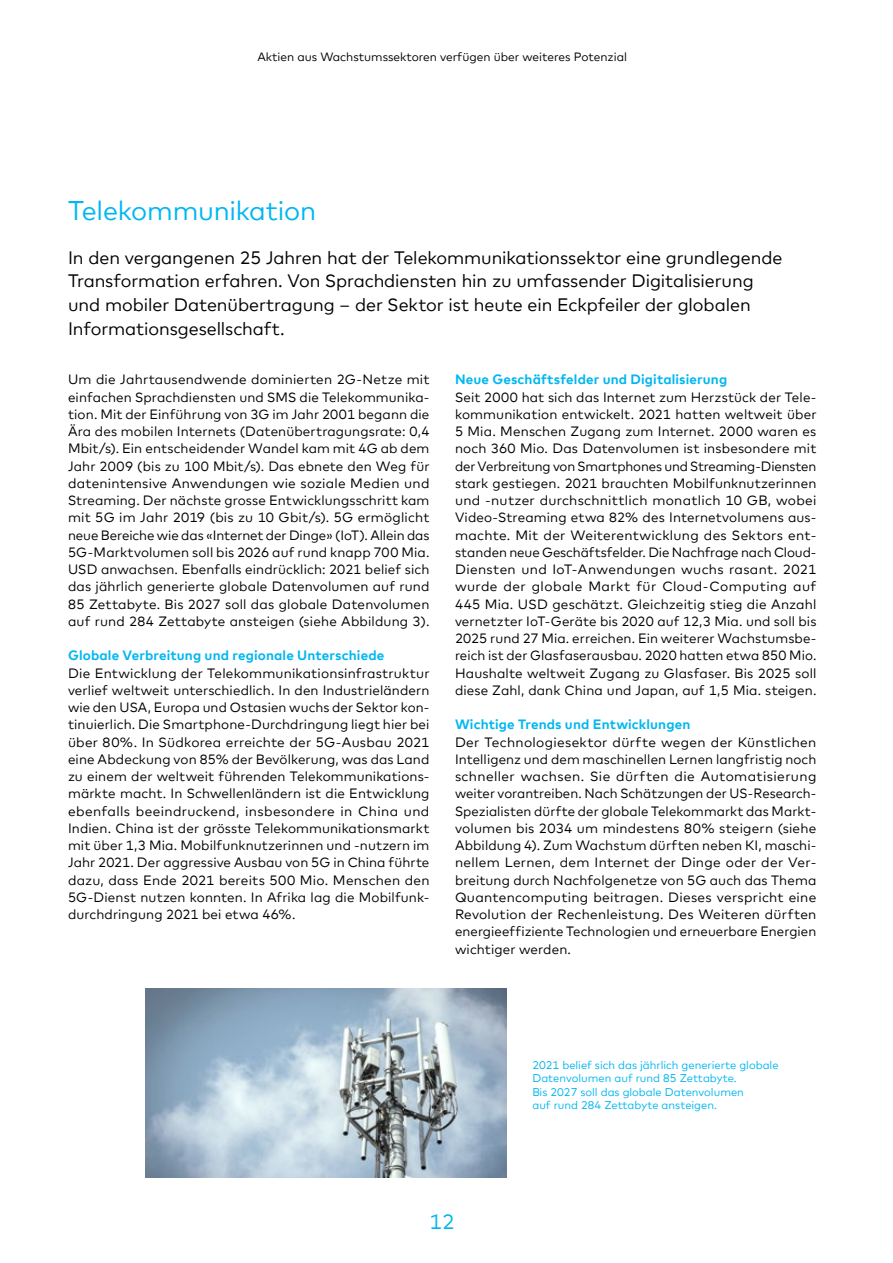
<style>
.page{position:relative;width:893px;height:1263px;background:#fff}
.page>*{position:absolute;margin:0;border:0;box-sizing:border-box;transform-origin:0 0}
.t1{font:27px "Cler Mark Text";letter-spacing:-.01em;color:#00b7f1}
.t2{font:21px "Cler Mark Text";color:#00b7f1}
.t3{font:18px/24px "Cler Mark Text";letter-spacing:-.005em;color:#000}
.t4{font:13.5px/17.2px "Cler Mark Text";letter-spacing:.01em;color:#000}
.t5{font:700 13.5px "Cler Mark Text";letter-spacing:.01em;color:#00b7f1}
.t6{font:12px "Cler Mark Text";color:#000}
.t7{font:11.25px/13.5px "Cler Mark Text";color:#00b7f1}
</style>
<div class="page">
<img style="left:145px;top:989px;width:362px;height:189px">
<p class="t6" style="left:257px;top:47px;width:371px">Aktien aus Wachstumssektoren verfügen über weiteres Potenzial</p>
<h1 class="t1" style="left:68px;top:190px;width:249px">Telekommunikation</h1>
<p class="t3" style="left:68px;top:244px;width:716px">In den vergangenen 25 Jahren hat der Telekommunikationssektor eine grundlegende Transformation erfahren. Von Sprachdiensten hin zu umfassender Digitalisierung und mobiler Datenübertragung – der Sektor ist heute ein Eckpfeiler der globalen Informationsgesellschaft.</p>
<p class="t4" style="left:68px;top:370px;width:363px;text-align:justify">Um die Jahrtausendwende dominierten 2G-Netze mit einfachen Sprachdiensten und SMS die Telekommunika&shy;tion. Mit der Einführung von 3G im Jahr 2001 begann die Ära des mobilen Internets (Datenübertragungsrate: 0,4<br>Mbit/s). Ein entscheidender Wandel kam mit 4G ab dem Jahr 2009 (bis zu 100 Mbit/s). Das ebnete den Weg für datenintensive Anwendungen wie soziale Medien und Streaming. Der nächste grosse Entwicklungsschritt kam mit 5G im Jahr 2019 (bis zu 10 Gbit/s). 5G ermöglicht neue Bereiche wie das «Internet der Dinge» (IoT). Allein das 5G-Marktvolumen soll bis 2026 auf rund knapp 700 Mia.<br>USD anwachsen. Ebenfalls eindrücklich: 2021 belief sich das jährlich generierte globale Datenvolumen auf rund 85 Zettabyte. Bis 2027 soll das globale Datenvolumen auf rund 284 Zettabyte ansteigen (siehe Abbildung 3).</p>
<p class="t5" style="left:68px;top:645px;width:318px">Globale Verbreitung und regionale Unterschiede</p>
<p class="t4" style="left:68px;top:663px;width:363px;text-align:justify">Die Entwicklung der Telekommunikationsinfrastruktur verlief weltweit unterschiedlich. In den Industrieländern wie den USA, Europa und Ostasien wuchs der Sektor kon&shy;tinuierlich. Die Smartphone-Durchdringung liegt hier bei über 80%. In Südkorea erreichte der 5G-Ausbau 2021 eine Abdeckung von 85% der Bevölkerung, was das Land zu einem der weltweit führenden Telekommunikations&shy;märkte macht. In Schwellenländern ist die Entwicklung ebenfalls beeindruckend, insbesondere in China und Indien. China ist der grösste Telekommunikationsmarkt mit über 1,3 Mia. Mobilfunknutzerinnen und -nutzern im Jahr 2021. Der aggressive Ausbau von 5G in China führte dazu, dass Ende 2021 bereits 500 Mio. Menschen den 5G-Dienst nutzen konnten. In Afrika lag die Mobilfunk&shy;durchdringung 2021 bei etwa 46%.</p>
<p class="t5" style="left:455px;top:369px;width:274px">Neue Geschäftsfelder und Digitalisierung</p>
<p class="t4" style="left:455px;top:387px;width:363px">Seit 2000 hat sich das Internet zum Herzstück der Tele&shy;kommunikation entwickelt. 2021 hatten weltweit über 5 Mia. Menschen Zugang zum Internet. 2000 waren es noch 360 Mio. Das Datenvolumen ist insbesondere mit der Verbreitung von Smartphones und Streaming-Diensten stark gestiegen. 2021 brauchten Mobilfunknutzerinnen und -nutzer durchschnittlich monatlich 10 GB, wobei Video-Streaming etwa 82% des Internetvolumens aus&shy;machte. Mit der Weiterentwicklung des Sektors ent&shy;standen neue Geschäftsfelder. Die Nachfrage nach Cloud-Diensten und IoT-Anwendungen wuchs rasant. 2021 wurde der globale Markt für Cloud-Computing auf 445 Mia. USD geschätzt. Gleichzeitig stieg die Anzahl vernetzter IoT-Geräte bis 2020 auf 12,3 Mia. und soll bis 2025 rund 27 Mia. erreichen. Ein weiterer Wachstumsbe&shy;reich ist der Glasfaserausbau. 2020 hatten etwa 850 Mio.<br>Haushalte weltweit Zugang zu Glasfaser. Bis 2025 soll diese Zahl, dank China und Japan, auf 1,5 Mia. steigen.</p>
<p class="t5" style="left:455px;top:714px;width:237px">Wichtige Trends und Entwicklungen</p>
<p class="t4" style="left:455px;top:732px;width:363px">Der Technologiesektor dürfte wegen der Künstlichen Intelligenz und dem maschinellen Lernen langfristig noch schneller wachsen. Sie dürften die Automatisierung weiter vorantreiben. Nach Schätzungen der US-Research-Spezialisten dürfte der globale Telekommarkt das Markt&shy;volumen bis 2034 um mindestens 80% steigern (siehe Abbildung 4). Zum Wachstum dürften neben KI, maschi&shy;nellem Lernen, dem Internet der Dinge oder der Ver&shy;breitung durch Nachfolgenetze von 5G auch das Thema Quantencomputing beitragen. Dieses verspricht eine Revolution der Rechenleistung. Des Weiteren dürften energieeffiziente Technologien und erneuerbare Energien wichtiger werden.</p>
<p class="t7" style="left:532px;top:1057px;width:248px">2021 belief sich das jährlich generierte globale Datenvolumen auf rund 85 Zettabyte.<br>Bis 2027 soll das globale Datenvolumen<br>auf rund 284 Zettabyte ansteigen.</p>
<h2 class="t2" style="left:430px;top:1206px;width:27px">12</h2>
</div>
